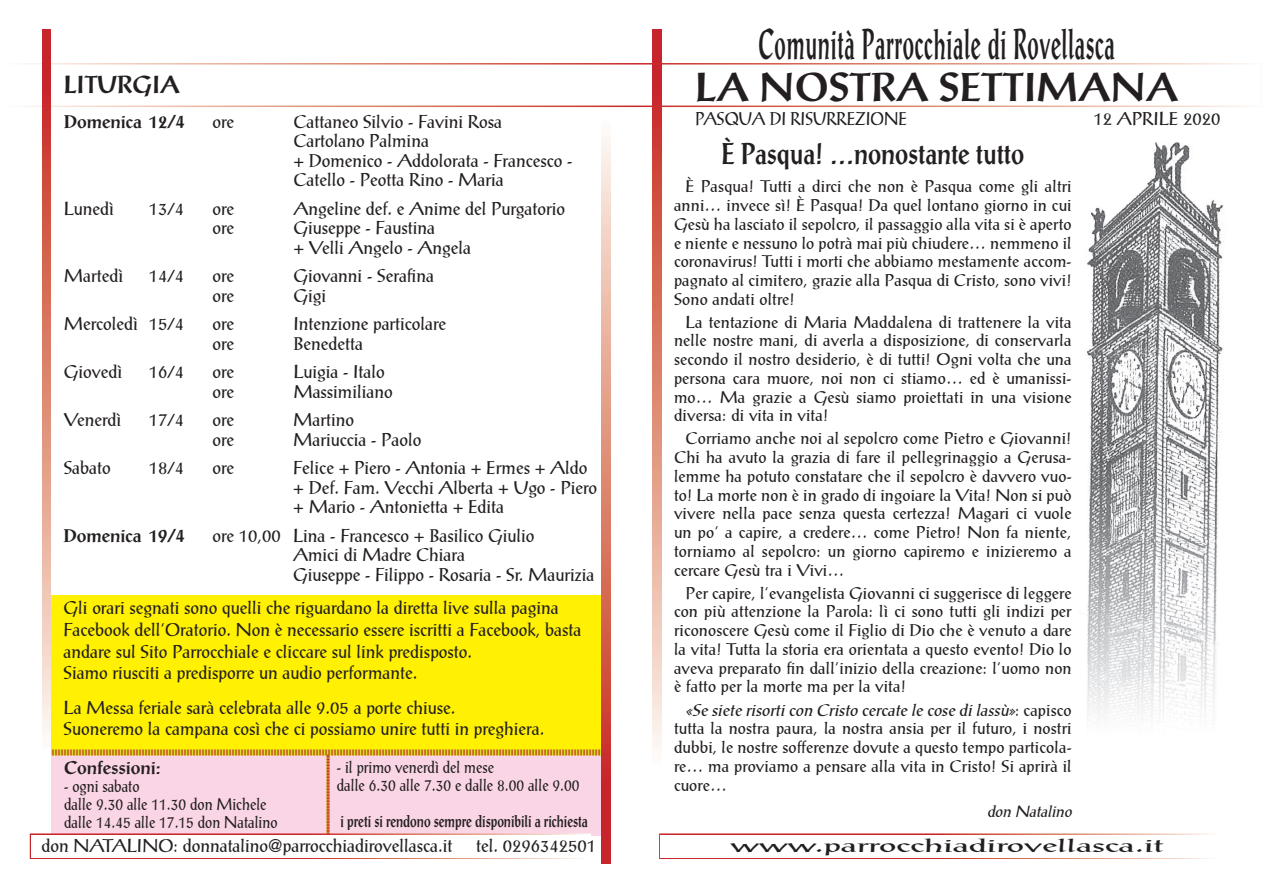
<style>
.page{position:relative;width:1263px;height:893px;background:#fff}
.page>*{position:absolute;margin:0;border:0;box-sizing:border-box;transform-origin:0 0}
.t1{font:700 42px "Prose Antique";letter-spacing:.04em;color:#231f20;scale:.5 1}
.t2{font:700 39.15px "Prose Antique";letter-spacing:.01em;color:#231f20}
.t3{font:700 29.25px "Prose Antique";color:#231f20;scale:.83 1}
.t4{font:700 24px "Prose Antique";letter-spacing:.01em;color:#231f20}
.t5{font:18px/19.5px "Prose Antique";color:#231f20}
.t6{font:700 18px "Prose Antique";color:#231f20}
.t7{font:18px "Prose Antique";color:#231f20;scale:2 1}
.t8{font:18px "Prose Antique";color:#231f20;scale:.9 1}
.t9{font:16.5px/18.8px "Prose Antique";letter-spacing:.01em;color:#231f20;text-align:justify}
.t10{font:16.5px/18px "Prose Antique";letter-spacing:.01em;color:#231f20;scale:.9 1}
.t11{font:700 16.5px "Prose Antique";color:#231f20;scale:.75 1}
.t12{font:italic 15.75px "Prose Antique";color:#231f20}
.s1{font-style:italic}
</style>
<div class="page">
<div style="left:47px;top:595px;width:555px;height:154px;background:#fff101"></div>
<svg style="left:51px;top:749px;width:551px;height:86px;background:#f6cfd4"></svg>
<img style="left:1087px;top:142px;width:137px;height:575px">
<svg style="left:653px;top:30px;width:8px;height:719px;background:#de8778"></svg>
<svg style="left:602px;top:107px;width:8px;height:756px;background:#df887a"></svg>
<div style="left:1px;top:63px;width:1261px;height:44px;border:2px solid #fff"></div>
<div style="left:659px;top:833px;width:561px;height:26px;background:#fff;border:3px solid #fff"></div>
<svg style="left:43px;top:30px;width:8px;height:719px;background:#df897a"></svg>
<div style="left:30px;top:833px;width:561px;height:26px;background:#fff;border:3px solid #fff"></div>
<h3 class="t4" style="left:64px;top:71px;width:117px">liturgia</h3>
<p class="t6" style="left:64px;top:111px;width:123px">Domenica 12/4</p>
<p class="t5" style="left:213px;top:112px;width:23px">ore</p>
<p class="t5" style="left:293px;top:112px;width:281px">Cattaneo Silvio - Favini Rosa<br>Cartolano Palmina<br>+ Domenico - Addolorata - Francesco -<br>Catello - Peotta Rino - Maria</p>
<p class="t5" style="left:64px;top:199px;width:52px">Lunedì</p>
<p class="t5" style="left:149px;top:199px;width:37px">13/4</p>
<p class="t5" style="left:213px;top:199px;width:23px">ore</p>
<p class="t5" style="left:293px;top:199px;width:273px">Angeline def. e Anime del Purgatorio</p>
<p class="t5" style="left:213px;top:218px;width:23px">ore</p>
<p class="t5" style="left:293px;top:218px;width:179px">Giuseppe - Faustina<br>+ Velli Angelo - Angela</p>
<p class="t5" style="left:64px;top:266px;width:61px">Martedì</p>
<p class="t5" style="left:149px;top:266px;width:37px">14/4</p>
<p class="t5" style="left:213px;top:266px;width:23px">ore</p>
<p class="t5" style="left:293px;top:266px;width:142px">Giovanni - Serafina</p>
<p class="t5" style="left:213px;top:286px;width:23px">ore</p>
<p class="t5" style="left:293px;top:286px;width:34px">Gigi</p>
<p class="t5" style="left:64px;top:314px;width:122px">Mercoledì 15/4</p>
<p class="t5" style="left:213px;top:314px;width:23px">ore</p>
<p class="t5" style="left:293px;top:314px;width:154px">Intenzione particolare</p>
<p class="t5" style="left:213px;top:334px;width:23px">ore</p>
<p class="t5" style="left:293px;top:334px;width:71px">Benedetta</p>
<p class="t5" style="left:64px;top:362px;width:60px">Giovedì</p>
<p class="t5" style="left:149px;top:362px;width:37px">16/4</p>
<p class="t5" style="left:213px;top:362px;width:58px">ore L</p>
<p class="t5" style="left:303px;top:362px;width:83px">uigia - Italo</p>
<p class="t5" style="left:213px;top:382px;width:23px">ore</p>
<p class="t5" style="left:293px;top:382px;width:101px">Massimiliano</p>
<p class="t5" style="left:64px;top:410px;width:59px">Venerdì</p>
<p class="t5" style="left:149px;top:410px;width:37px">17/4</p>
<p class="t5" style="left:212px;top:410px;width:23px">ore</p>
<p class="t5" style="left:293px;top:410px;width:62px">Martino</p>
<p class="t5" style="left:212px;top:430px;width:23px">ore</p>
<p class="t5" style="left:293px;top:430px;width:130px">Mariuccia - Paolo</p>
<p class="t5" style="left:64px;top:458px;width:49px">Sabato</p>
<p class="t5" style="left:149px;top:458px;width:37px">18/4</p>
<p class="t5" style="left:212px;top:458px;width:23px">ore</p>
<p class="t5" style="left:293px;top:458px;width:305px">Felice + Piero - Antonia + Ermes + Aldo + Def. Fam. Vecchi Alberta + Ugo - Piero + Mario - Antonietta + Edita</p>
<p class="t6" style="left:64px;top:525px;width:123px">Domenica 19/4</p>
<p class="t5" style="left:293px;top:526px;width:303px;text-indent:-81px">ore 10,00 Lina - Francesco + Basilico Giulio<br>Amici di Madre Chiara<br>Giuseppe - Filippo - Rosaria - Sr. Maurizia</p>
<p class="t5" style="left:64px;top:597px;width:519px;line-height:21.6px">Gli orari segnati sono quelli che riguardano la diretta live sulla pagina Facebook dell’Oratorio. Non è necessario essere iscritti a Facebook, basta andare sul Sito Parrocchiale e cliccare sul link predisposto.<br>Siamo riusciti a predisporre un audio performante.</p>
<p class="t5" style="left:64px;top:696px;width:482px;line-height:21.6px">La Messa feriale sarà celebrata alle 9.05 a porte chiuse.<br>Suoneremo la campana così che ci possiamo unire tutti in preghiera.</p>
<p class="t6" style="left:64px;top:757px;width:98px">Confessioni:</p>
<p class="t10" style="left:64px;top:777px;width:239px">- ogni sabato<br>dalle 9.30 alle 11.30 don Michele dalle 14.45 alle 17.15 don Natalino</p>
<p class="t10" style="left:337px;top:758px;width:271px">- il primo venerdì del mese<br>dalle 6.30 alle 7.30 e dalle 8.00 alle 9.00</p>
<p class="t11" style="left:341px;top:811px;width:331px">i preti si rendono sempre disponibili a richiesta</p>
<h1 class="t1" style="left:758px;top:19px;width:714px">Comunità Parrocchiale di Rovellasca</h1>
<h2 class="t2" style="left:695px;top:64px;width:484px">la nostra settimana</h2>
<p class="t8" style="left:695px;top:108px;width:237px">PASQUA DI RISURREZIONE</p>
<p class="t5" style="left:1093px;top:109px;width:35px">12 apri</p>
<p class="t5" style="left:1159px;top:109px;width:63px">le 2020</p>
<h3 class="t3" style="left:721px;top:136px;width:367px">È Pasqua! …nonostante tutto</h3>
<p class="t9" style="left:674px;top:177px;width:399px;text-indent:11px">È Pasqua! Tutti a dirci che non è Pasqua come gli altri anni… invece sì! È Pasqua! Da quel lontano giorno in cui Gesù ha lasciato il sepolcro, il passaggio alla vita si è aperto e niente e nessuno lo potrà mai più chiudere… nemmeno il coronavirus! Tutti i morti che abbiamo mestamente accom&shy;pagnato al cimitero, grazie alla Pasqua di Cristo, sono vivi!<br>Sono andati oltre!</p>
<p class="t9" style="left:674px;top:313px;width:399px">La tentazione di Maria Maddalena di trattenere la vita nelle nostre mani, di averla a disposizione, di conservarla secondo il nostro desiderio, è di tutti! Ogni volta che una persona cara muore, noi non ci stiamo… ed è umanissi&shy;mo… Ma grazie a Gesù siamo proiettati in una visione diversa: di vita in vita!</p>
<p class="t9" style="left:674px;top:429px;width:399px;text-indent:11px">Corriamo anche noi al sepolcro come Pietro e Giovanni!<br>Chi ha avuto la grazia di fare il pellegrinaggio a Gerusa&shy;lemme ha potuto constatare che il sepolcro è davvero vuo&shy;to! La morte non è in grado di ingoiare la Vita! Non si può vivere nella pace senza questa certezza! Magari ci vuole un po’ a capire, a credere… come Pietro! Non fa niente, torniamo al sepolcro: un giorno capiremo e inizieremo a cercare Gesù tra i Vivi…</p>
<p class="t9" style="left:674px;top:583px;width:399px;text-indent:11px">Per capire, l’evangelista Giovanni ci suggerisce di leggere con più attenzione la Parola: lì ci sono tutti gli indizi per riconoscere Gesù come il Figlio di Dio che è venuto a dare la vita! Tutta la storia era orientata a questo evento! Dio lo aveva preparato fin dall’inizio della creazione: l’uomo non è fatto per la morte ma per la vita!</p>
<p class="t9" style="left:674px;top:700px;width:399px;text-indent:11px"><span class="s1">«Se siete risorticon Cristo cercate le cose dilassù»</span>: c a p i s c o tutta la nostra paura, la nostra ansia per il futuro, i nostri dubbi, le nostre sofferenze dovute a questo tempo particola&shy;re… ma proviamo a pensare alla vita in Cristo! Si aprirà il cuore…</p>
<p class="t12" style="left:987px;top:802px;width:89px">don Natalino</p>
<p class="t5" style="left:42px;top:836px;width:412px">don NATALINO: donnatalino@parrocchiadirovellasca.it</p>
<p class="t5" style="left:476px;top:836px;width:122px">tel. 0296342501</p>
<p class="t7" style="left:730px;top:835px;width:218px">www.parrocchiadirovellasca.it</p>
</div>
